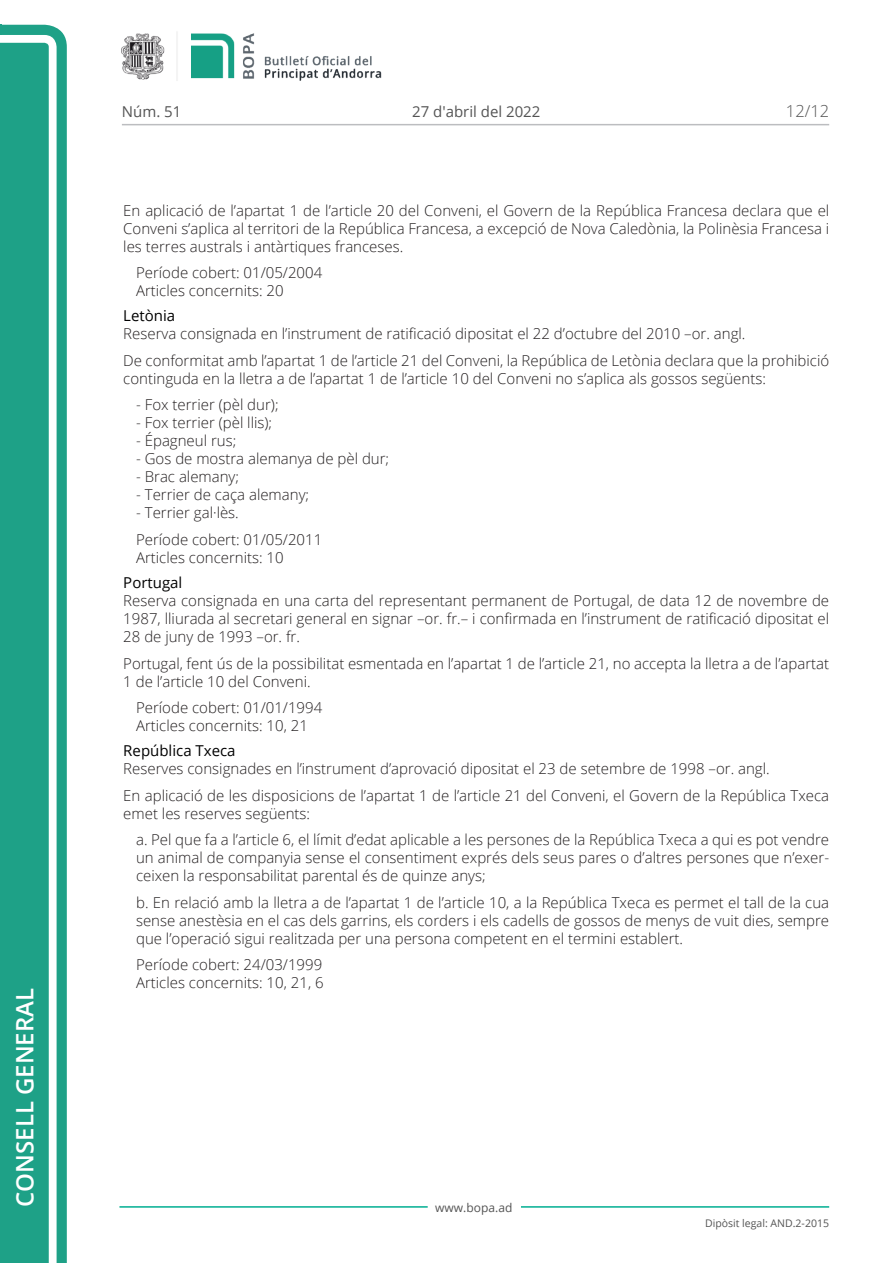
<style>
.page{position:relative;width:893px;height:1263px;background:#fff}
.page>*{position:absolute;margin:0;border:0;box-sizing:border-box;transform-origin:0 0}
.t1{font:600 24px "Open Sans";color:#fff}
.t2{font:300 16.5px "Open Sans";color:#545454}
.Body_text{font:300 15px/18px "Open Sans";color:#231f20}
.Body_text_i{font:300 15px/18px "Open Sans";color:#231f20;text-align:justify}
.Body_text_NOS{font:300 15px "Open Sans";color:#231f20}
.Titol_7{font:15px "Open Sans";color:#000}
.t3{font:15px "Open Sans";color:#545454}
.t4{font:12px "Open Sans";color:#545454}
.t5{font:10.5px "Open Sans";color:#545454}
</style>
<div class="page">
<svg style="left:0;top:25px;width:67px;height:1238px;fill:#1ea187"></svg>
<div style="left:0;top:43px;width:49px;height:1220px;background:#1ea187"></div>
<img style="left:122px;top:32px;width:260px;height:49px">
<hr style="left:119px;top:1206px;width:309px;height:2px;background:#00ae91">
<hr style="left:521px;top:1206px;width:308px;height:2px;background:#00ae91">
<hr style="left:122px;top:124px;width:707px;height:1px;background:#bcbdc0">
<h1 class="t1" style="left:8px;top:1207px;width:220px;rotate:-90deg">Consell General</h1>
<p class="t3" style="left:122px;top:102px;width:61px">Núm. 51</p>
<p class="t3" style="left:412px;top:102px;width:130px">27 d'abril del 2022</p>
<p class="t2" style="left:786px;top:100px;width:45px">12/12</p>
<p class="Body_text" style="left:123px;top:201px;width:707px;text-align:justify">En aplicació de l’apartat 1 de l’article 20 del Conveni, el Govern de la República Francesa declara que el Conveni s’aplica al territori de la República Francesa, a excepció de Nova Caledònia, la Polinèsia Francesa i les terres australs i antàrtiques franceses.</p>
<p class="Body_text_NOS" style="left:136px;top:262px;width:188px">Període cobert: 01/05/2004</p>
<p class="Body_text_NOS" style="left:136px;top:280px;width:149px">Articles concernits: 20</p>
<p class="Titol_7" style="left:123px;top:306px;width:53px">Letònia</p>
<p class="Body_text" style="left:123px;top:324px;width:624px">Reserva consignada en l’instrument de ratificació dipositat el 22 d’octubre del 2010 –or. angl.</p>
<p class="Body_text" style="left:123px;top:351px;width:707px">De conformitat amb l’apartat 1 de l’article 21 del Conveni, la República de Letònia declara que la prohibició continguda en la lletra a de l’apartat 1 de l’article 10 del Conveni no s’aplica als gossos següents:</p>
<p class="Body_text_NOS" style="left:136px;top:395px;width:144px">- Fox terrier (pèl dur);</p>
<p class="Body_text_NOS" style="left:136px;top:413px;width:138px">- Fox terrier (pèl llis);</p>
<p class="Body_text_NOS" style="left:136px;top:431px;width:102px">- Épagneul rus;</p>
<p class="Body_text_NOS" style="left:136px;top:449px;width:255px">- Gos de mostra alemanya de pèl dur;</p>
<p class="Body_text_NOS" style="left:136px;top:467px;width:105px">- Brac alemany;</p>
<p class="Body_text_NOS" style="left:136px;top:485px;width:175px">- Terrier de caça alemany;</p>
<p class="Body_text_i" style="left:136px;top:503px;width:104px">- Terrier gal·lès.</p>
<p class="Body_text_NOS" style="left:136px;top:529px;width:188px">Període cobert: 01/05/2011</p>
<p class="Body_text_NOS" style="left:136px;top:547px;width:149px">Articles concernits: 10</p>
<p class="Titol_7" style="left:123px;top:572px;width:61px">Portugal</p>
<p class="Body_text" style="left:123px;top:591px;width:707px;text-align:justify">Reserva consignada en una carta del representant permanent de Portugal, de data 12 de novembre de 1987, lliurada al secretari general en signar –or. fr.– i confirmada en l’instrument de ratificació dipositat el 28 de juny de 1993 –or. fr.</p>
<p class="Body_text" style="left:123px;top:654px;width:707px">Portugal, fent ús de la possibilitat esmentada en l’apartat 1 de l’article 21, no accepta la lletra a de l’apartat<br>1 de l’article 10 del Conveni.</p>
<p class="Body_text_NOS" style="left:136px;top:697px;width:188px">Període cobert: 01/01/1994</p>
<p class="Body_text_NOS" style="left:136px;top:715px;width:173px">Articles concernits: 10, 21</p>
<p class="Titol_7" style="left:123px;top:741px;width:114px">República Txeca</p>
<p class="Body_text" style="left:123px;top:760px;width:648px">Reserves consignades en l’instrument d’aprovació dipositat el 23 de setembre de 1998 –or. angl.</p>
<p class="Body_text" style="left:123px;top:786px;width:707px">En aplicació de les disposicions de l’apartat 1 de l’article 21 del Conveni, el Govern de la República Txeca emet les reserves següents:</p>
<p class="Body_text_i" style="left:136px;top:831px;width:695px">a. Pel que fa a l’article 6, el límit d’edat aplicable a les persones de la República Txeca a qui es pot vendre un animal de companyia sense el consentiment exprés dels seus pares o d’altres persones que n’exer&shy;ceixen la responsabilitat parental és de quinze anys;</p>
<p class="Body_text_i" style="left:136px;top:893px;width:695px">b. En relació amb la lletra a de l’apartat 1 de l’article 10, a la República Txeca es permet el tall de la cua sense anestèsia en el cas dels garrins, els corders i els cadells de gossos de menys de vuit dies, sempre que l’operació sigui realitzada per una persona competent en el termini establert.</p>
<p class="Body_text_NOS" style="left:136px;top:955px;width:188px">Període cobert: 24/03/1999</p>
<p class="Body_text_i" style="left:136px;top:974px;width:189px">Articles concernits: 10, 21, 6</p>
<p class="t4" style="left:435px;top:1199px;width:79px">www.bopa.ad</p>
<p class="t5" style="left:705px;top:1216px;width:125px">Dipòsit legal: AND.2-2015</p>
</div>
